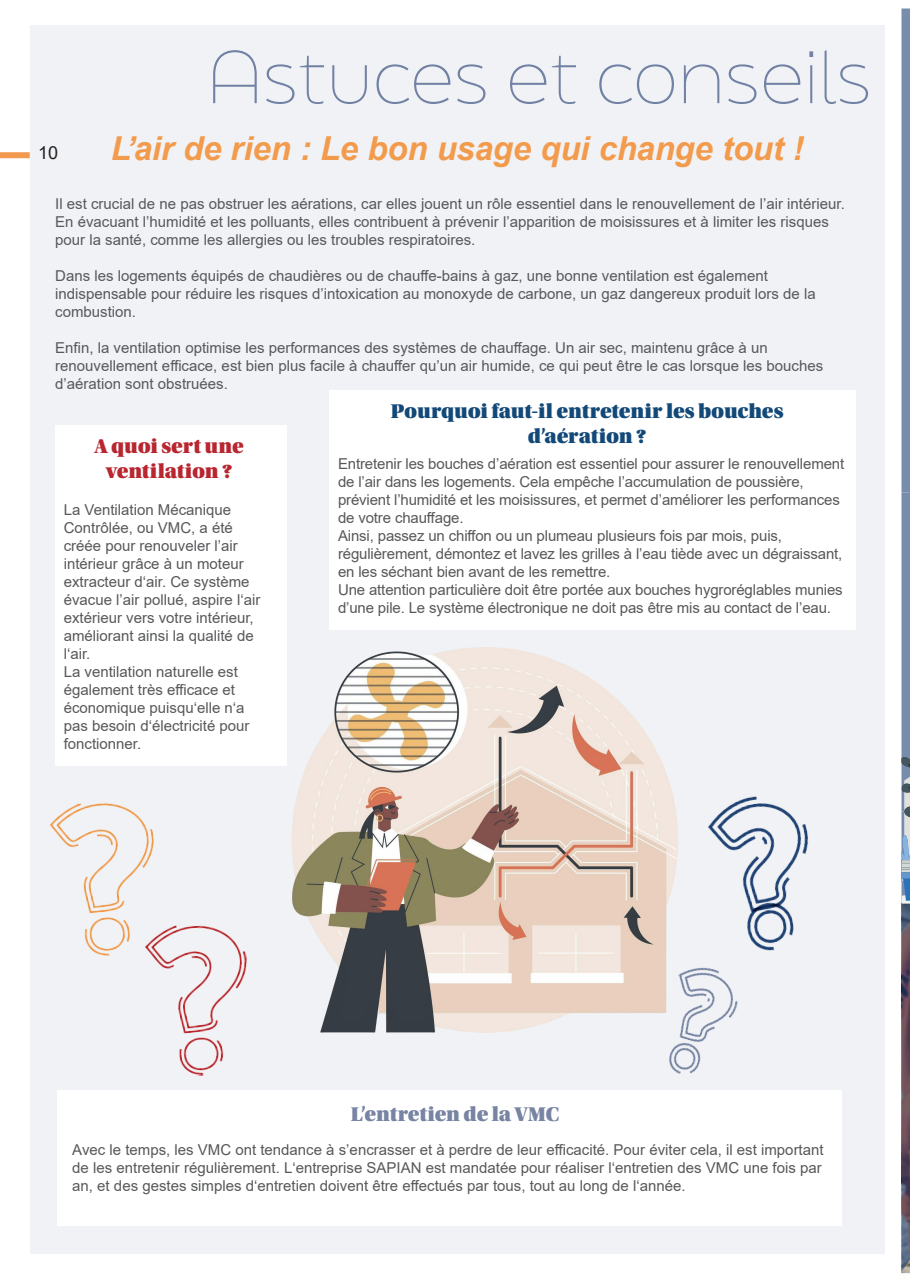
<style>
.page{position:relative;width:910px;height:1280px;background:#fff}
.page>*{position:absolute;margin:0;border:0;box-sizing:border-box;transform-origin:0 0}
.En-tête_de_l_histoire{font:100 70.5px "Final Six";color:#7282a4}
.Headline{font:italic 700 33px "Arial";letter-spacing:-.005em;color:#f39b4d}
.Détails_de_la_page{font:21px/25.2px "Utopia Std Black Headline";letter-spacing:-.005em;color:#134978;text-align:center}
.Détails_de_la_page-2{font:21px "Utopia Std Black Headline";letter-spacing:-.005em;color:#b82630}
.Détails_de_la_page-3{font:21px "Utopia Std Black Headline";letter-spacing:-.005em;color:#7784a2}
.t1{font:18px "Arial";color:#231f20}
.t2{font:15px/18px "Arial";color:#57585a}
</style>
<div class="page">
<div style="left:30px;top:25px;width:854px;height:1229px;background:#f1f2f5"></div>
<div style="left:55px;top:425px;width:231px;height:341px;background:#fff"></div>
<div style="left:57px;top:1091px;width:785px;height:135px;background:#fff"></div>
<div style="left:330px;top:390px;width:526px;height:240px;background:#fff"></div>
<img style="left:286px;top:590px;width:392px;height:443px">
<img style="left:643px;top:921px;width:122px;height:170px">
<img style="left:49px;top:803px;width:198px;height:273px">
<img style="left:699px;top:796px;width:110px;height:176px">
<svg style="left:901px;top:9px;width:9px;height:1262px;background:#7a829b"></svg>
<div style="left:0;top:152px;width:30px;height:6px;background:#f3994f"></div>
<p class="t1" style="left:38px;top:140px;width:22px">10</p>
<p class="En-tête_de_l_histoire" style="left:207px;top:25px;width:667px">Astuces et conseils</p>
<p class="Headline" style="left:111px;top:126px;width:695px">L’air de rien : Le bon usage qui change tout !</p>
<p class="t2" style="left:55px;top:195px;width:791px">Il est crucial de ne pas obstruer les aérations, car elles jouent un rôle essentiel dans le renouvellement de l’air intérieur.<br>En évacuant l’humidité et les polluants, elles contribuent à prévenir l’apparition de moisissures et à limiter les risques pour la santé, comme les allergies ou les troubles respiratoires.</p>
<p class="t2" style="left:55px;top:267px;width:762px">Dans les logements équipés de chaudières ou de chauffe-bains à gaz, une bonne ventilation est également indispensable pour réduire les risques d’intoxication au monoxyde de carbone, un gaz dangereux produit lors de la combustion.</p>
<p class="t2" style="left:55px;top:339px;width:769px">Enfin, la ventilation optimise les performances des systèmes de chauffage. Un air sec, maintenu grâce à un renouvellement efficace, est bien plus facile à chauffer qu’un air humide, ce qui peut être le cas lorsque les bouches d’aération sont obstruées.</p>
<p class="Détails_de_la_page" style="left:391px;top:399px;width:394px">Pourquoi faut-il entretenir les bouches d’aération ?</p>
<p class="t2" style="left:338px;top:454px;width:508px">Entretenir les bouches d’aération est essentiel pour assurer le renouvellement de l’air dans les logements. Cela empêche l’accumulation de poussière, prévient l’humidité et les moisissures, et permet d’améliorer les performances de votre chauffage.</p>
<p class="t2" style="left:338px;top:526px;width:506px">Ainsi, passez un chiffon ou un plumeau plusieurs fois par mois, puis, régulièrement, démontez et lavez les grilles à l’eau tiède avec un dégraissant, en les séchant bien avant de les remettre.</p>
<p class="t2" style="left:338px;top:580px;width:506px">Une attention particulière doit être portée aux bouches hygroréglables munies d’une pile. Le système électronique ne doit pas être mis au contact de l’eau.</p>
<p class="Détails_de_la_page-2" style="left:95px;top:435px;width:150px">A quoi sert une</p>
<p class="Détails_de_la_page-2" style="left:106px;top:461px;width:128px">ventilation ?</p>
<p class="t2" style="left:64px;top:500px;width:198px">La Ventilation Mécanique<br>Contrôlée, ou VMC, a été créée pour renouveler l’air intérieur grâce à un moteur extracteur d‘air. Ce système évacue l’air pollué, aspire l‘air extérieur vers votre intérieur, améliorant ainsi la qualité de l‘air.</p>
<p class="t2" style="left:64px;top:662px;width:187px">La ventilation naturelle est également très efficace et économique puisqu‘elle n‘a pas besoin d‘électricité pour fonctionner.</p>
<p class="Détails_de_la_page-3" style="left:351px;top:1103px;width:210px">L’entretien de la VMC</p>
<p class="t2" style="left:72px;top:1140px;width:753px">Avec le temps, les VMC ont tendance à s’encrasser et à perdre de leur efficacité. Pour éviter cela, il est important de les entretenir régulièrement. L‘entreprise SAPIAN est mandatée pour réaliser l‘entretien des VMC une fois par an, et des gestes simples d‘entretien doivent être effectués par tous, tout au long de l‘année.</p>
</div>
